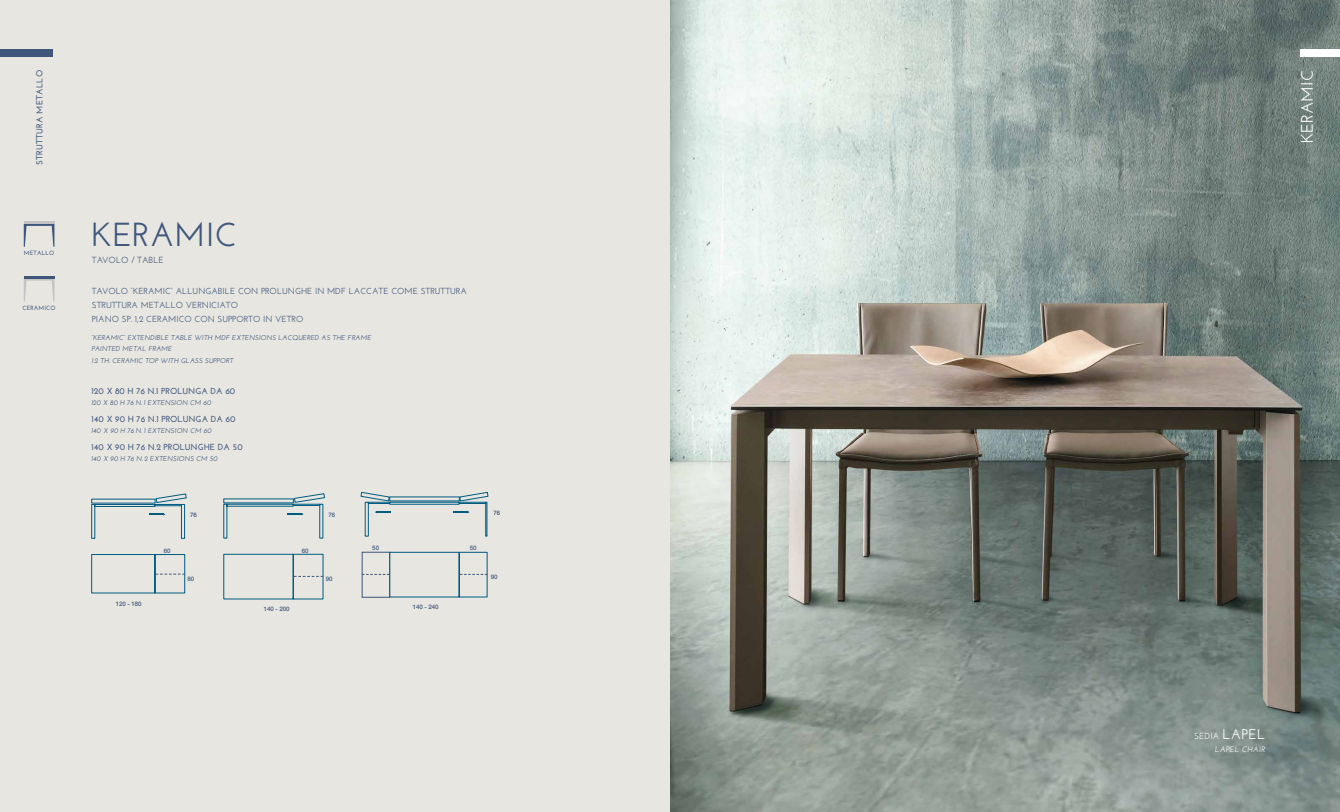
<style>
.page{position:relative;width:1340px;height:812px;background:#fff}
.page>*{position:absolute;margin:0;border:0;box-sizing:border-box;transform-origin:0 0}
.t1{font:600 33.25px "Josefin Sans";letter-spacing:.015em;color:#3f577b}
.t2{font:600 16.62px "Josefin Sans";letter-spacing:.02em;color:#fff}
.t3{font:600 8.84px "Josefin Sans";color:#3f577b}
.t4{font:600 8.75px/14px "Josefin Sans";color:#3f577b}
.t5{font:700 8.75px "Josefin Sans";color:#3f577b}
.t6{font:700 8.75px "Josefin Sans";letter-spacing:.025em;color:#3f577b}
.t7{font:600 8.75px "Josefin Sans";letter-spacing:.02em;color:#fff}
.t8{font:italic 600 7.88px "Josefin Sans";letter-spacing:.02em;color:#fff}
.t9{font:italic 600 7px/11.4px "Josefin Sans";color:#3f577b}
.t10{font:500 6.12px "Helvetica Neue";letter-spacing:-.01em;color:#3f577b}
.t11{font:700 6.12px "Josefin Sans";letter-spacing:.02em;color:#3f577b}
.s1{font-weight:700;font-style:normal;font-size:5.25px}
.s2{font-size:14px}
</style>
<div class="page">
<div style="left:0;top:0;width:670px;height:811px;background:#e7e6e1"></div>
<svg style="left:24px;top:224px;width:30px;height:22px"></svg>
<hr style="left:24px;top:221px;width:30px;height:3px;background:#c3c3c5">
<svg style="left:24px;top:278px;width:30px;height:23px"></svg>
<hr style="left:24px;top:275px;width:30px;height:3px;background:#3f577b">
<svg style="left:223px;top:493px;width:102px;height:106px"></svg>
<svg style="left:360px;top:492px;width:128px;height:105px"></svg>
<svg style="left:91px;top:493px;width:96px;height:100px"></svg>
<img style="left:670px;top:0;width:669px;height:811px">
<div style="left:0;top:49px;width:53px;height:8px;background:#3f577b"></div>
<div style="left:1300px;top:49px;width:39px;height:8px;background:#fff"></div>
<p class="t6" style="left:34px;top:165px;width:97px;rotate:-90deg">STRUTTURA METALLO</p>
<h2 class="t2" style="left:1296px;top:143px;width:75px;rotate:-90deg">KERAMIC</h2>
<p class="t11" style="left:24px;top:249px;width:32px">METALLO</p>
<p class="t11" style="left:23px;top:304px;width:35px">CERAMICO</p>
<h1 class="t1" style="left:92px;top:214px;width:147px">KERAMIC</h1>
<p class="t3" style="left:92px;top:254px;width:74px">TAVOLO / TABLE</p>
<p class="t4" style="left:92px;top:284px;width:376px">TAVOLO “KERAMIC“ ALLUNGABILE CON PROLUNGHE IN MDF LACCATE COME STRUTTURA<br>STRUTTURA METALLO VERNICIATO<br>PIANO SP. 1,2 CERAMICO CON SUPPORTO IN VETRO</p>
<p class="t9" style="left:92px;top:332px;width:281px">“KERAMIC” EXTENDIBLE TABLE WITH MDF EXTENSIONS LACQUERED AS THE FRAME<br>PAINTED METAL FRAME<br>1.2 TH. CERAMIC TOP WITH GLASS SUPPORT</p>
<p class="t5" style="left:91px;top:385px;width:145px">120 X 80 H 76 N.1 PROLUNGA DA 60</p>
<p class="t9" style="left:91px;top:397px;width:122px">120 X 80 H 76 N<span class="s1">.</span> 1 EXTENSION CM 60</p>
<p class="t5" style="left:91px;top:413px;width:146px">140 X 90 H 76 N.1 PROLUNGA DA 60</p>
<p class="t9" style="left:91px;top:425px;width:122px">140 X 90 H 76 N<span class="s1">.</span> 1 EXTENSION CM 60</p>
<p class="t5" style="left:91px;top:441px;width:153px">140 X 90 H 76 N.2 PROLUNGHE DA 50</p>
<p class="t9" style="left:91px;top:453px;width:128px">140 X 90 H 76 N<span class="s1">.</span> 2 EXTENSIONS CM 50</p>
<p class="t10" style="left:116px;top:598px;width:27px">120 - 180</p>
<p class="t10" style="left:164px;top:545px;width:8px">60</p>
<p class="t10" style="left:190px;top:509px;width:8px">76</p>
<p class="t10" style="left:187px;top:573px;width:8px">80</p>
<p class="t10" style="left:302px;top:545px;width:8px">60</p>
<p class="t10" style="left:264px;top:603px;width:27px">140 - 200</p>
<p class="t10" style="left:328px;top:509px;width:8px">76</p>
<p class="t10" style="left:326px;top:573px;width:8px">90</p>
<p class="t10" style="left:372px;top:542px;width:8px">50</p>
<p class="t10" style="left:470px;top:542px;width:8px">50</p>
<p class="t10" style="left:413px;top:601px;width:27px">140 - 240</p>
<p class="t10" style="left:493px;top:507px;width:8px">76</p>
<p class="t10" style="left:491px;top:571px;width:8px">90</p>
<p class="t7" style="left:1194px;top:730px;width:73px">SEDIA <span class="s2">LAPEL</span></p>
<p class="t8" style="left:1215px;top:744px;width:52px">LAPEL CHAIR</p>
</div>
